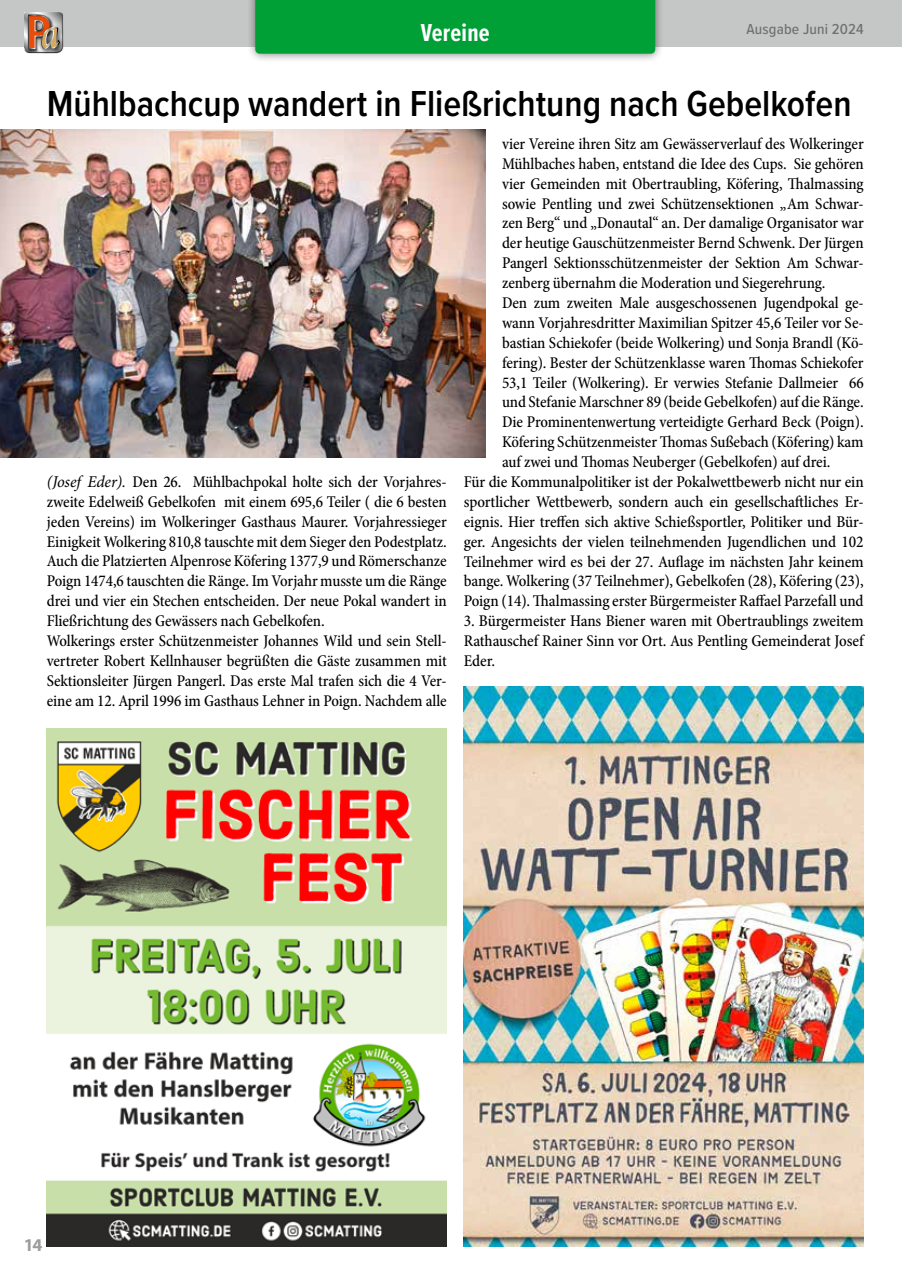
<style>
.page{position:relative;width:902px;height:1276px;background:#fff}
.page>*{position:absolute;margin:0;border:0;box-sizing:border-box;transform-origin:0 0}
.t1{font:600 37.5px "Proxima Nova Cond";color:#000}
.t2{font:700 25.5px "Proxima Nova Ex Cn";letter-spacing:.01em;color:#fff;scale:1.05 1}
.t3{font:700 18px "Myriad Pro";color:#9c9d9d}
.t4{font:500 condensed 16.5px/19.8px "Minion Pro";letter-spacing:-.005em;color:#000}
.t5{font:500 15px "Proxima Nova Cond";letter-spacing:.01em;color:#6f6f6e;scale:1.05 1}
.s1{font-weight:400;font-style:italic;font-stretch:normal}
</style>
<div class="page">
<div style="left:0;top:0;width:901px;height:47px;background:#c5c6c6"></div>
<div style="left:246px;top:0;width:418px;height:63px;background:#000;opacity:.5"></div>
<div style="left:255px;top:0;width:400px;height:54px;background:#00a037"></div>
<div style="left:24px;top:13px;width:39px;height:40px;background:#000;opacity:.75"></div>
<div style="left:37px;top:24px;width:27px;height:30px;background:#000;opacity:.75"></div>
<svg style="left:24px;top:12px;width:38px;height:42px"></svg>
<img style="left:463px;top:686px;width:400px;height:560px">
<img style="left:47px;top:728px;width:399px;height:518px">
<img style="left:0;top:129px;width:485px;height:329px">
<h2 class="t2" style="left:421px;top:14px;width:67px">Vereine</h2>
<p class="t5" style="left:746px;top:18px;width:113px">Ausgabe Juni 2024</p>
<h1 class="t1" style="left:47px;top:75px;width:806px">Mühlbachcup wandert in Fließrichtung nach Gebelkofen</h1>
<p class="t4" style="left:502px;top:134px;width:363px">vier Vereine ihren Sitz am Gewässerverlauf des Wolkeringer</p>
<p class="t4" style="left:502px;top:154px;width:363px">Mühlbaches haben, entstand die Idee des Cups. Sie gehören</p>
<p class="t4" style="left:502px;top:174px;width:363px">vier Gemeinden mit Obertraubling, Köfering, Thalmassing</p>
<p class="t4" style="left:502px;top:194px;width:363px">sowie Pentling und zwei Schützensektionen „Am Schwar-</p>
<p class="t4" style="left:502px;top:213px;width:363px">zen Berg“ und „Donautal“ an. Der damalige Organisator war</p>
<p class="t4" style="left:502px;top:233px;width:363px">der heutige Gauschützenmeister Bernd Schwenk. Der Jürgen</p>
<p class="t4" style="left:502px;top:253px;width:363px">Pangerl Sektionsschützenmeister der Sektion Am Schwar-</p>
<p class="t4" style="left:502px;top:273px;width:325px">zenberg übernahm die Moderation und Siegerehrung.</p>
<p class="t4" style="left:502px;top:293px;width:363px">Den zum zweiten Male ausgeschossenen Jugendpokal ge-</p>
<p class="t4" style="left:502px;top:313px;width:363px">wann Vorjahresdritter Maximilian Spitzer 45,6 Teiler vor Se-</p>
<p class="t4" style="left:502px;top:333px;width:363px">bastian Schiekofer (beide Wolkering) und Sonja Brandl (Kö-</p>
<p class="t4" style="left:502px;top:353px;width:363px">fering). Bester der Schützenklasse waren Thomas Schiekofer</p>
<p class="t4" style="left:502px;top:372px;width:363px">53,1 Teiler (Wolkering). Er verwies Stefanie Dallmeier 66</p>
<p class="t4" style="left:502px;top:392px;width:363px">und Stefanie Marschner 89 (beide Gebelkofen) auf die Ränge.</p>
<p class="t4" style="left:502px;top:412px;width:363px">Die Prominentenwertung verteidigte Gerhard Beck (Poign).</p>
<p class="t4" style="left:502px;top:432px;width:363px">Köfering Schützenmeister Thomas Sußebach (Köfering) kam</p>
<p class="t4" style="left:502px;top:452px;width:330px">auf zwei und Thomas Neuberger (Gebelkofen) auf drei.</p>
<p class="t4" style="left:463px;top:472px;width:401px">Für die Kommunalpolitiker ist der Pokalwettbewerb nicht nur ein</p>
<p class="t4" style="left:463px;top:492px;width:401px">sportlicher Wettbewerb, sondern auch ein gesellschaftliches Er-</p>
<p class="t4" style="left:463px;top:512px;width:401px">eignis. Hier treffen sich aktive Schießsportler, Politiker und Bür-</p>
<p class="t4" style="left:463px;top:531px;width:401px">ger. Angesichts der vielen teilnehmenden Jugendlichen und 102</p>
<p class="t4" style="left:463px;top:551px;width:401px">Teilnehmer wird es bei der 27. Auflage im nächsten Jahr keinem</p>
<p class="t4" style="left:463px;top:571px;width:401px">bange. Wolkering (37 Teilnehmer), Gebelkofen (28), Köfering (23),</p>
<p class="t4" style="left:463px;top:591px;width:401px">Poign (14). Thalmassing erster Bürgermeister Raffael Parzefall und</p>
<p class="t4" style="left:463px;top:611px;width:401px;text-align:justify">3. Bürgermeister Hans Biener waren mit Obertraublings zweitem Rathauschef Rainer Sinn vor Ort. Aus Pentling Gemeinderat Josef Eder.</p>
<p class="t4" style="left:47px;top:472px;width:401px"><span class="s1">(Josef Eder).</span> Den 26. Mühlbachpokal holte sich der Vorjahres&shy;zweite Edelweiß Gebelkofen mit einem 695,6 Teiler ( die 6 besten jeden Vereins) im Wolkeringer Gasthaus Maurer. Vorjahressieger Einigkeit Wolkering 810,8 tauschte mit dem Sieger den Podestplatz.<br>Auch die Platzierten Alpenrose Köfering 1377,9 und Römerschanze Poign 1474,6 tauschten die Ränge. Im Vorjahr musste um die Ränge drei und vier ein Stechen entscheiden. Der neue Pokal wandert in Fließrichtung des Gewässers nach Gebelkofen.<br>Wolkerings erster Schützenmeister Johannes Wild und sein Stell&shy;vertreter Robert Kellnhauser begrüßten die Gäste zusammen mit Sektionsleiter Jürgen Pangerl. Das erste Mal trafen sich die 4 Ver&shy;eine am 12. April 1996 im Gasthaus Lehner in Poign. Nachdem alle</p>
<p class="t3" style="left:24px;top:1233px;width:20px">14</p>
</div>
